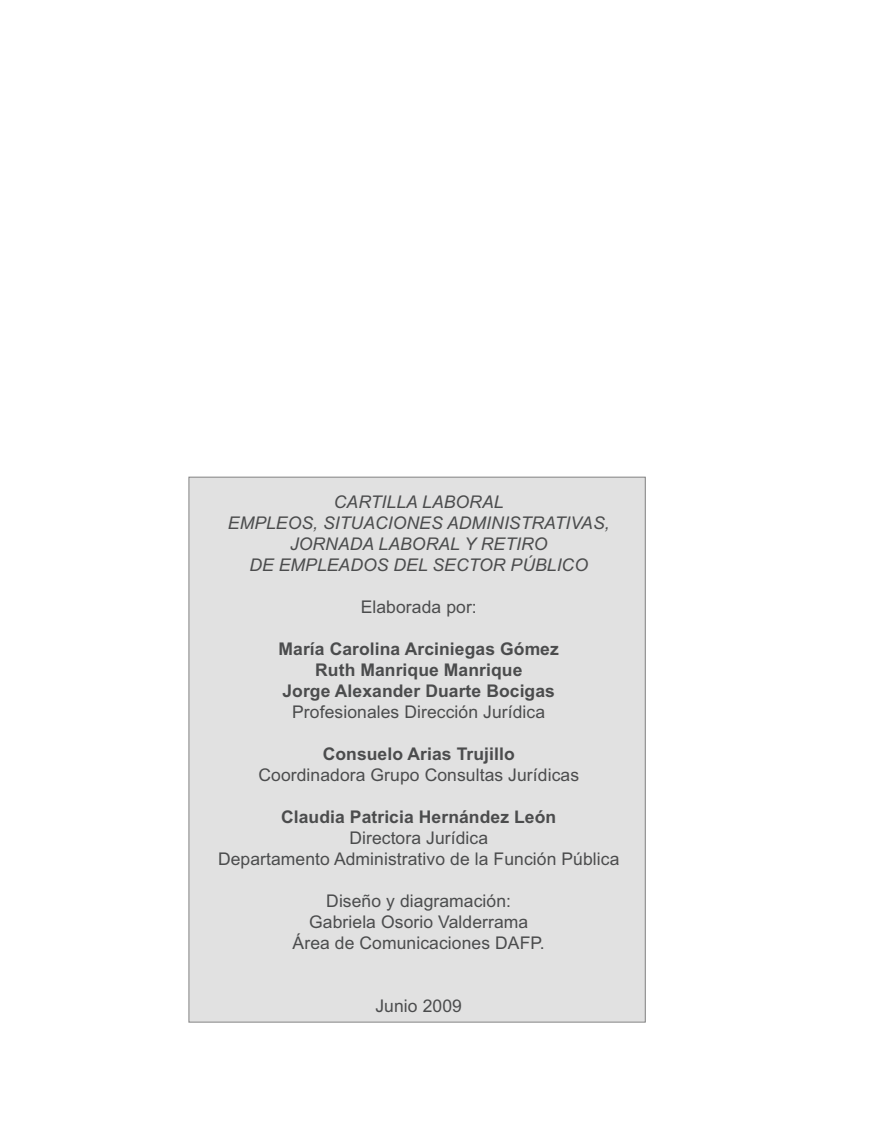
<style>
.page{position:relative;width:869px;height:1141px;background:#fff}
.page>*{position:absolute;margin:0;border:0;box-sizing:border-box;transform-origin:0 0}
.t1{font:17.5px/21px "Arial MS";letter-spacing:.005em;color:#4b4c4d;text-align:center}
.t2{font:17.5px/21px "Arial Bold MS";letter-spacing:.005em;color:#4b4c4d;text-align:center}
.t3{font:17.5px/21px "Arial Italic MS";letter-spacing:.005em;color:#4b4c4d;text-align:center}
</style>
<div class="page">
<div style="left:189px;top:477px;width:456px;height:545px;background:#e1e1e1"></div>
<p class="t3" style="left:228px;top:492px;width:383px">CARTILLA LABORAL<br>EMPLEOS, SITUACIONES ADMINISTRATIVAS,<br>JORNADA LABORAL Y RETIRO<br>DE EMPLEADOS DEL SECTOR PÚBLICO</p>
<p class="t1" style="left:360px;top:597px;width:117px">Elaborada por:</p>
<p class="t2" style="left:278px;top:639px;width:282px">María Carolina Arciniegas Gómez<br>Ruth Manrique Manrique<br>Jorge Alexander Duarte Bocigas</p>
<p class="t1" style="left:292px;top:702px;width:254px">Profesionales Dirección Jurídica</p>
<p class="t2" style="left:322px;top:744px;width:193px">Consuelo Arias Trujillo</p>
<p class="t1" style="left:258px;top:765px;width:322px">Coordinadora Grupo Consultas Jurídicas</p>
<p class="t2" style="left:281px;top:807px;width:276px">Claudia Patricia Hernández León</p>
<p class="t1" style="left:218px;top:828px;width:402px">Directora Jurídica<br>Departamento Administrativo de la Función Pública</p>
<p class="t1" style="left:292px;top:891px;width:253px">Diseño y diagramación:<br>Gabriela Osorio Valderrama<br>Área de Comunicaciones DAFP.</p>
<p class="t1" style="left:375px;top:996px;width:88px">Junio 2009</p>
</div>
